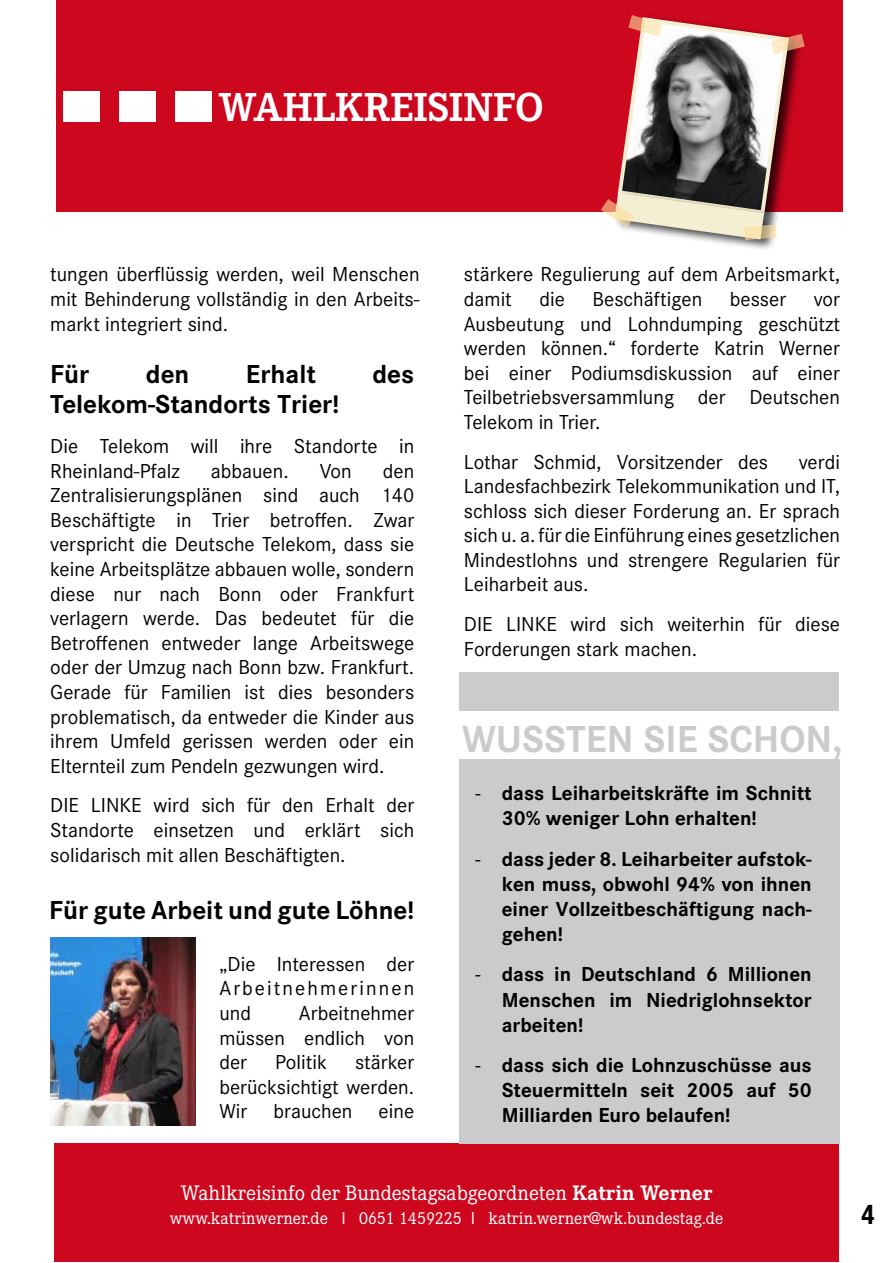
<style>
.page{position:relative;width:893px;height:1263px;background:#fff}
.page>*{position:absolute;margin:0;border:0;box-sizing:border-box;transform-origin:0 0}
.t1{font:700 206.7px "Corporate E";color:#fff;scale:1.18 1}
.t2{font:700 42px "Corporate E";color:#fff}
.t3{font:700 39px "Corporate S";color:#c9cbcc}
.t4{font:700 27px "Corporate S";color:#000}
.t5{font:700 condensed 27px "Helvetica Neue";color:#000}
.t6{font:21.75px "Corporate E";color:#fff}
.t7{font:21px/24.6px "Corporate S";color:#000;text-align:justify}
.t8{font:700 21px/25.2px "Corporate S";color:#000;text-align:justify}
.t9{font:18px "Corporate E";color:#fff}
.s1{font-family:"Calibri";font-weight:400}
.s2{font-weight:700}
.s3{font-family:"Corporate S"}
</style>
<div class="page">
<div style="left:54px;top:1144px;width:785px;height:118px;background:#cd071e"></div>
<div style="left:56px;top:0;width:786px;height:212px;background:#cd071e"></div>
<div style="left:614px;top:189px;width:164px;height:62px;background:#000;opacity:.75"></div>
<svg style="left:601px;top:15px;width:204px;height:225px"></svg>
<img style="left:50px;top:937px;width:145px;height:188px">
<div style="left:459px;top:759px;width:381px;height:385px;background:#c9cbcc"></div>
<div style="left:459px;top:673px;width:380px;height:38px;background:#c9cbcc"></div>
<h1 class="t1" style="left:53px;top:-64px;width:145px">...</h1>
<h2 class="t2" style="left:219px;top:83px;width:326px">WAHLKREISINFO</h2>
<p class="t7" style="left:50px;top:262px;width:371px">tungen überflüssig werden, weil Menschen mit Behinderung vollständig in den Arbeits&shy;markt integriert sind.</p>
<p class="t4" style="left:50px;top:358px;width:41px">Für</p>
<p class="t4" style="left:146px;top:358px;width:45px">den</p>
<p class="t4" style="left:246px;top:358px;width:72px">Erhalt</p>
<p class="t4" style="left:372px;top:358px;width:43px">des</p>
<p class="t4" style="left:50px;top:389px;width:290px">Telekom-Standorts Trier!</p>
<p class="t7" style="left:50px;top:434px;width:365px">Die Telekom will ihre Standorte in<br>Rheinland-Pfalz</p>
<p class="t7" style="left:50px;top:459px;width:365px;text-indent:333px">den Zentralisierungsplänen sind auch 140<br>Beschäftigte in Trier betroffen. Zwar verspricht die Deutsche Telekom, dass sie keine Arbeitsplätze abbauen wolle, sondern diese nur nach Bonn oder Frankfurt verlagern werde. Das bedeutet für die Betroffenen entweder lange Arbeitswege oder der Umzug nach Bonn bzw. Frankfurt.<br>Gerade für Familien ist dies besonders problematisch, da entweder die Kinder aus ihrem Umfeld gerissen werden oder ein Elternteil zum Pendeln gezwungen wird.</p>
<p class="t7" style="left:50px;top:793px;width:365px">DIE LINKE wird sich für den Erhalt der Standorte einsetzen und erklärt sich solidarisch mit allen Beschäftigten.</p>
<p class="t4" style="left:49px;top:894px;width:367px">Für gute Arbeit und gute Löhne!</p>
<p class="t7" style="left:219px;top:952px;width:196px">„Die Interessen der Arbeitnehmerinnen und</p>
<p class="t7" style="left:211px;top:459px;width:79px">abbauen.</p>
<p class="t7" style="left:320px;top:459px;width:34px">Von</p>
<p class="t7" style="left:219px;top:1001px;width:196px;text-indent:80px">Arbeitnehmer müssen endlich von der</p>
<p class="t7" style="left:275px;top:1050px;width:54px">Politik</p>
<p class="t7" style="left:219px;top:1050px;width:196px;text-indent:136px">stärker berücksichtigt werden.<br>Wir brauchen eine</p>
<p class="t7" style="left:464px;top:262px;width:378px">stärkere Regulierung auf dem Arbeitsmarkt, damit</p>
<p class="t7" style="left:539px;top:287px;width:27px">die</p>
<p class="t7" style="left:593px;top:287px;width:111px">Beschäftigen</p>
<p class="t7" style="left:730px;top:287px;width:58px">besser</p>
<p class="t7" style="left:464px;top:287px;width:378px;text-indent:350px">vor Ausbeutung und Lohndumping geschützt werden können.“ forderte Katrin Werner bei einer Podiumsdiskussion auf einer Teilbetriebsversammlung der Deutschen Telekom in Trier.</p>
<p class="t7" style="left:464px;top:449px;width:306px">Lothar Schmid, Vorsitzender des</p>
<p class="t7" style="left:464px;top:449px;width:378px;text-indent:335px">verdi Landesfachbezirk Telekommunikation und IT, schloss sich dieser Forderung an. Er sprach sich u. a. für die Einführung eines gesetzlichen Mindestlohns und strengere Regularien für Leiharbeit aus.</p>
<p class="t7" style="left:464px;top:612px;width:378px">DIE LINKE wird sich weiterhin für diese<br>Forderungen stark machen.</p>
<h3 class="t3" style="left:462px;top:717px;width:57px">Wussten</h3>
<h3 class="t3" style="left:643px;top:717px;width:90px">sie schon</h3>
<h3 class="t3" style="left:833px;top:717px;width:11px">,</h3>
<p class="t8" style="left:502px;top:781px;width:311px;text-indent:-27px"><span class="s1">-</span> dass Leiharbeitskräfte im Schnitt<br>30% weniger Lohn erhalten!</p>
<p class="t8" style="left:502px;top:846px;width:311px;text-indent:-27px"><span class="s1">-</span> dass jeder 8. Leiharbeiter aufstoc&shy;ken muss, obwohl 94% von ihnen einer Vollzeitbeschäftigung nach&shy;gehen!</p>
<p class="t8" style="left:502px;top:962px;width:311px;text-indent:-27px"><span class="s1">-</span> dass in Deutschland 6 Millionen Menschen im Niedriglohnsektor arbeiten!</p>
<p class="t8" style="left:502px;top:1053px;width:311px;text-indent:-27px"><span class="s1">-</span> dass sich die Lohnzuschüsse aus Steuermitteln seit 2005 auf 50<br>Milliarden Euro belaufen!</p>
<p class="t6" style="left:181px;top:1180px;width:533px">Wahlkreisinfo der Bundestagsabgeordneten <span class="s2">Katrin Werner</span></p>
<p class="t9" style="left:170px;top:1208px;width:555px">www.katrinwerner.de <span class="s3">I</span> 0651 1459225 <span class="s3">I</span> katrin.werner@wk.bundestag.de</p>
<p class="t5" style="left:861px;top:1198px;width:14px">4</p>
</div>
